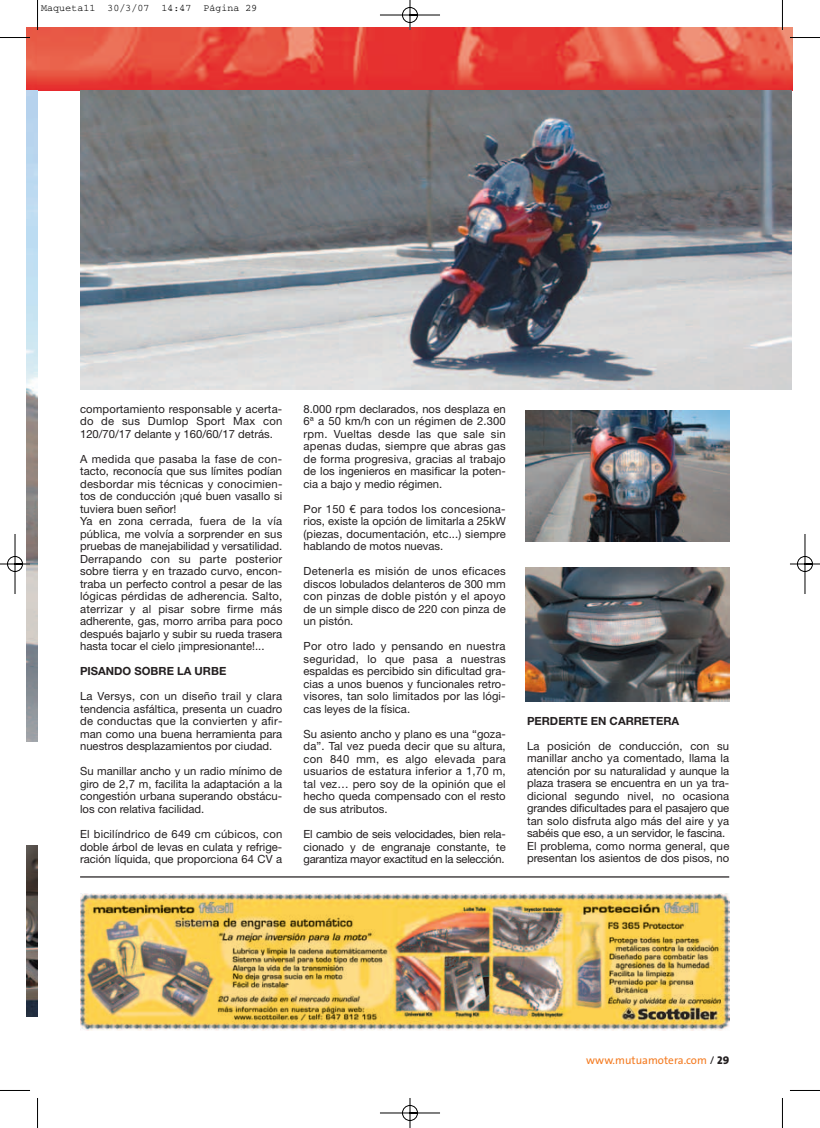
<style>
.page{position:relative;width:820px;height:1128px;background:#fff}
.page>*{position:absolute;margin:0;border:0;box-sizing:border-box;transform-origin:0 0}
.t1{font:11.25px/12.5px "Helvetica Neue";color:#231f20;text-align:justify}
.t2{font:700 11.25px "Helvetica Neue";color:#231f20}
.t3{font:11.25px "The Sans";color:#f47b21}
.t4{font:10px "Courier";color:#000}
.s1{color:#231f20}
.s2{font-family:"The Sans Extra Bold Caps";color:#231f20}
</style>
<div class="page">
<img style="left:0;top:0;width:819px;height:1127px">
<p class="t4" style="left:41px;top:5px;width:218px">Maqueta11 30/3/07 14:47 Página 29</p>
<p class="t1" style="left:80px;top:402px;width:203px">comportamiento responsable y acerta&shy;do de sus Dumlop Sport Max con 120/70/17 delante y 160/60/17 detrás.</p>
<p class="t1" style="left:80px;top:452px;width:204px;text-align:left">A medida que pasaba la fase de con&shy;tacto, reconocía que sus límites podían desbordar mis técnicas y conocimien&shy;tos de conducción ¡qué buen vasallo si tuviera buen señor!<br>Ya en zona cerrada, fuera de la vía pública, me volvía a sorprender en sus pruebas de manejabilidad y versatilidad.<br>Derrapando con su parte posterior sobre tierra y en trazado curvo, encon&shy;traba un perfecto control a pesar de las lógicas pérdidas de adherencia. Salto, aterrizar y al pisar sobre firme más adherente, gas, morro arriba para poco después bajarlo y subir su rueda trasera hasta tocar el cielo ¡impresionante!...</p>
<p class="t2" style="left:80px;top:664px;width:148px">PISANDO SOBRE LA URBE</p>
<p class="t1" style="left:80px;top:690px;width:204px">La Versys, con un diseño trail y clara tendencia asfáltica, presenta un cuadro de conductas que la convierten y afir&shy;man como una buena herramienta para nuestros desplazamientos por ciudad.</p>
<p class="t1" style="left:80px;top:765px;width:203px">Su manillar ancho y un radio mínimo de giro de 2,7 m, facilita la adaptación a la congestión urbana superando obstácu&shy;los con relativa facilidad.</p>
<p class="t1" style="left:80px;top:827px;width:203px">El bicilíndrico de 649 cm cúbicos, con doble árbol de levas en culata y refrige&shy;ración líquida, que proporciona 64 CV a</p>
<p class="t1" style="left:303px;top:402px;width:204px">8.000 rpm declarados, nos desplaza en 6ª a 50 km/h con un régimen de 2.300 rpm. Vueltas desde las que sale sin apenas dudas, siempre que abras gas de forma progresiva, gracias al trabajo de los ingenieros en masificar la poten&shy;cia a bajo y medio régimen.</p>
<p class="t1" style="left:303px;top:502px;width:203px">Por 150 € para todos los concesiona&shy;rios, existe la opción de limitarla a 25kW (piezas, documentación, etc...) siempre hablando de motos nuevas.</p>
<p class="t1" style="left:303px;top:565px;width:203px">Detenerla es misión de unos eficaces discos lobulados delanteros de 300 mm con pinzas de doble pistón y el apoyo de un simple disco de 220 con pinza de un pistón.</p>
<p class="t1" style="left:303px;top:640px;width:203px">Por otro lado y pensando en nuestra seguridad, lo que pasa a nuestras espaldas es percibido sin dificultad gra&shy;cias a unos buenos y funcionales retro&shy;visores, tan solo limitados por las lógi&shy;cas leyes de la física.</p>
<p class="t1" style="left:303px;top:727px;width:203px">Su asiento ancho y plano es una “goza&shy;da”. Tal vez pueda decir que su altura, con 840 mm, es algo elevada para usuarios de estatura inferior a 1,70 m, tal vez… pero soy de la opinión que el hecho queda compensado con el resto de sus atributos.</p>
<p class="t1" style="left:303px;top:827px;width:203px">El cambio de seis velocidades, bien rela&shy;cionado y de engranaje constante, te garantiza mayor exactitud en la selección.</p>
<p class="t2" style="left:526px;top:713px;width:154px">PERDERTE EN CARRETERA</p>
<p class="t1" style="left:526px;top:739px;width:204px;text-align:left">La posición de conducción, con su manillar ancho ya comentado, llama la atención por su naturalidad y aunque la plaza trasera se encuentra en un ya tra&shy;dicional segundo nivel, no ocasiona grandes dificultades para el pasajero que tan solo disfruta algo más del aire y ya sabéis que eso, a un servidor, le fascina.<br>El problema, como norma general, que presentan los asientos de dos pisos, no</p>
<p class="t3" style="left:586px;top:1055px;width:144px">www.mutuamotera.com <span class="s1">/</span> <span class="s2">29</span></p>
</div>
